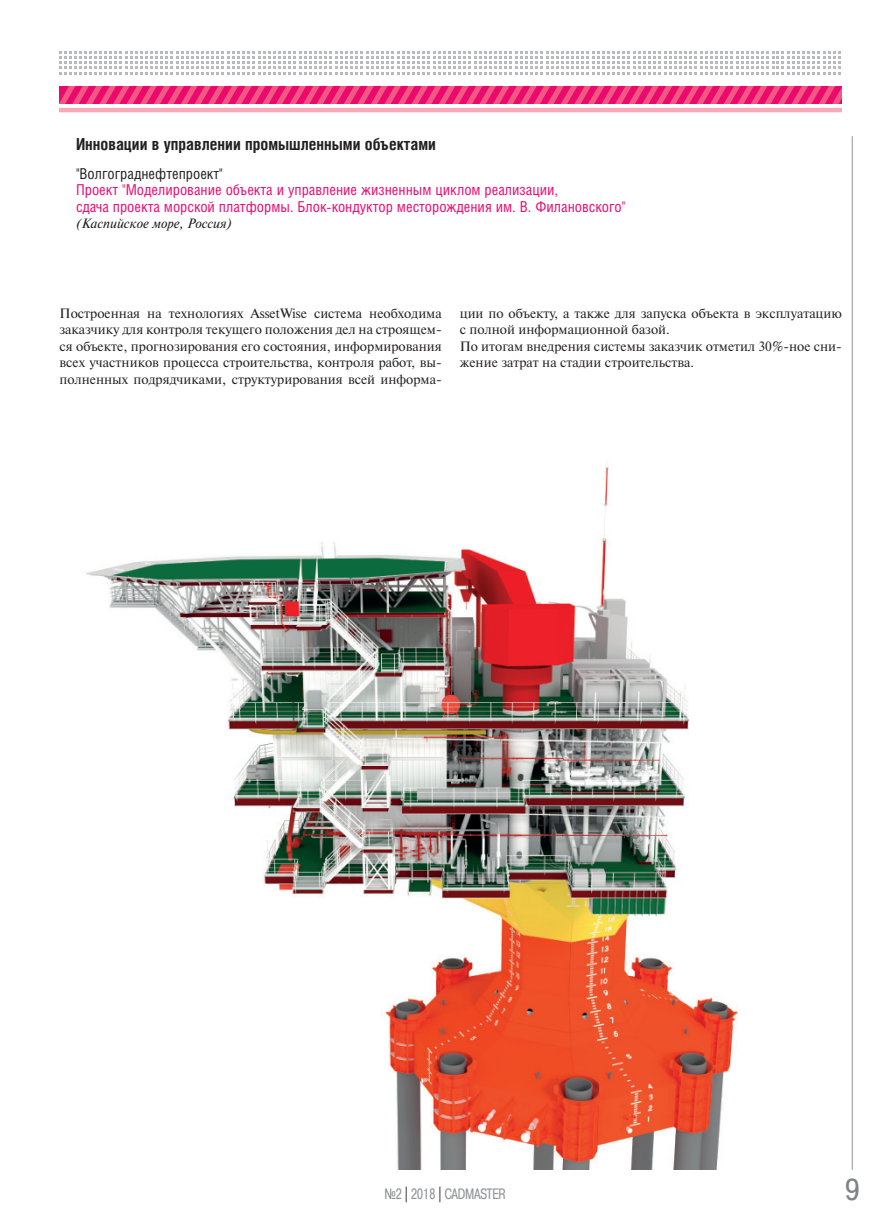
<style>
.page{position:relative;width:893px;height:1221px;background:#fff}
.page>*{position:absolute;margin:0;border:0;box-sizing:border-box;transform-origin:0 0}
.t1{font:30px "Pragmatica Cond C";color:#808285;scale:1.07 1}
.t2{font:700 16.5px "Helios Cond";color:#231f20}
.t3{font:15px/16.5px "Helios Cond";color:#ec096d}
.t4{font:15px "Pragmatica Cond C";color:#939598;scale:.9 1}
.t5{font:13.5px/16.5px "Newton C";color:#231f20;text-align:justify}
.t6{font:italic 13.5px "Newton C";color:#231f20}
.s1{color:#231f20}
</style>
<div class="page">
<hr style="left:852px;top:136px;width:1px;height:1033px;background:#939598">
<svg style="left:59px;top:86px;width:783px;height:18px;background:#ed2d77"></svg>
<hr style="left:59px;top:108px;width:783px;height:4px;background:#f7abb8">
<svg style="left:59px;top:51px;width:782px;height:23px"></svg>
<img style="left:85px;top:466px;width:653px;height:703px">
<p class="t2" style="left:76px;top:138px;width:361px">Инновации в управлении промышленными объектами</p>
<p class="t3" style="left:76px;top:167px;width:551px"><span class="s1">"Волгограднефтепроект"<br></span>Проект "Моделирование объекта и управление жизненным циклом реализации,<br>сдача проекта морской платформы. Блок-кондуктор месторождения им. В. Филановского"</p>
<p class="t6" style="left:76px;top:219px;width:157px">(Каспийское море, Россия)</p>
<p class="t5" style="left:60px;top:306px;width:384px">Построенная на технологиях AssetWise система необходима заказчику для контроля текущего положения дел на строящем&shy;ся объекте, прогнозирования его состояния, информирования всех участников процесса строительства, контроля работ, вы&shy;полненных подрядчиками, структурирования всей информа-</p>
<p class="t5" style="left:460px;top:306px;width:384px;text-align:left">ции по объекту, а также для запуска объекта в эксплуатацию с полной информационной базой.<br>По итогам внедрения системы заказчик отметил 30%-ное сни&shy;жение затрат на стадии строительства.</p>
<p class="t4" style="left:384px;top:1185px;width:136px">¹2 <span class="s1">|</span> 2018 <span class="s1">|</span> CADMASTER</p>
<p class="t1" style="left:845px;top:1172px;width:14px">9</p>
</div>
